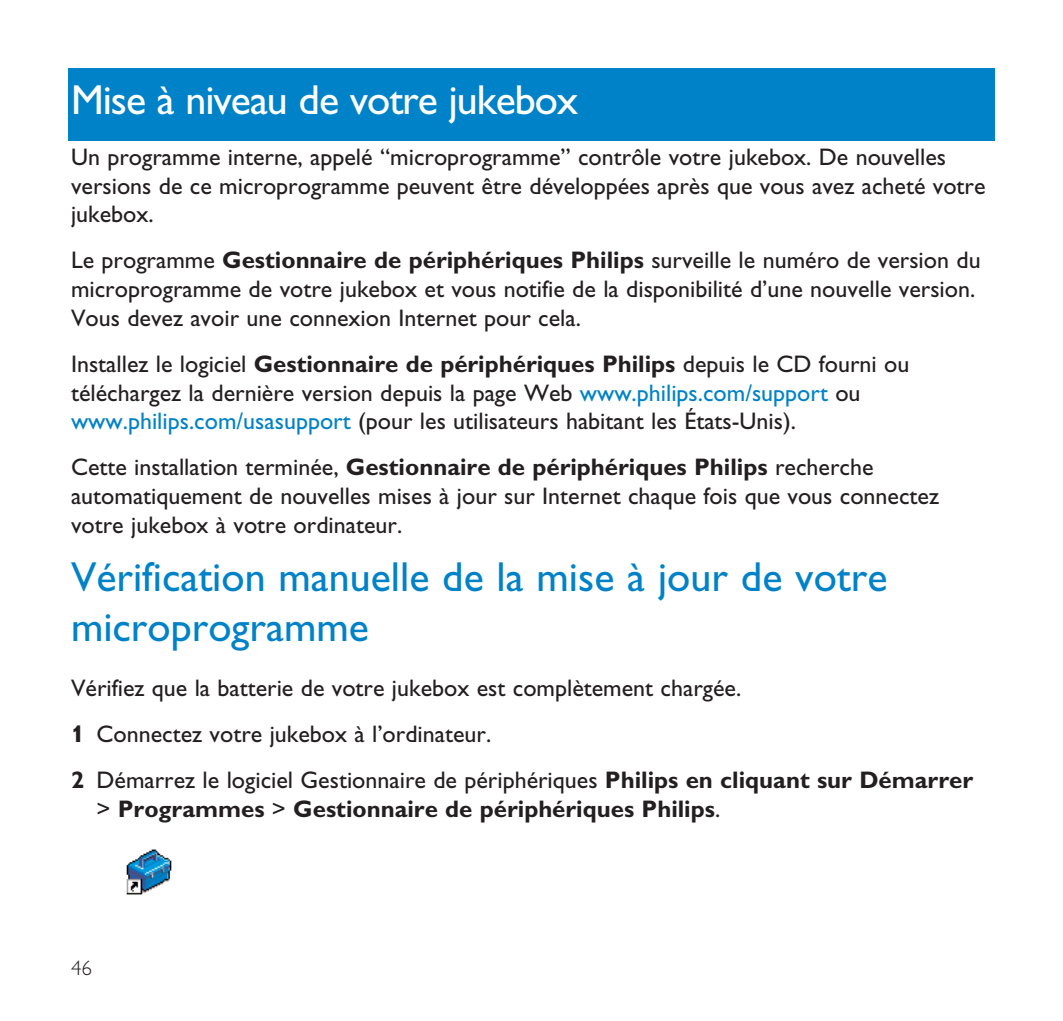
<style>
.page{position:relative;width:1063px;height:1021px;background:#fff}
.page>*{position:absolute;margin:0;border:0;box-sizing:border-box;transform-origin:0 0}
.t1{font:42px/50.4px "Gill Alt One";color:#0082c8}
.t2{font:42px "Gill Alt One";letter-spacing:-.025em;color:#fff}
.t3{font:24px/28.8px "Gill Alt One";color:#231f20}
.t4{font:700 24px "Gill Alt One";color:#231f20}
.t5{font:300 21px "Gill Alt One";color:#231f20}
.s1{font-weight:700}
.s2{color:#0082c8}
.s3{font-weight:400}
</style>
<div class="page">
<div style="left:68px;top:69px;width:927px;height:72px;background:#0082c8"></div>
<img style="left:126px;top:849px;width:46px;height:46px">
<h1 class="t2" style="left:71px;top:85px;width:508px">Mise à niveau de votre jukebox</h1>
<p class="t3" style="left:71px;top:145px;width:916px">Un programme interne, appelé “microprogramme” contrôle votre jukebox. De nouvelles versions de ce microprogramme peuvent être développées après que vous avez acheté votre jukebox.</p>
<p class="t3" style="left:71px;top:248px;width:911px">Le programme <span class="s1">Gestionnaire de périphériques Philips</span> surveille le numéro de version du microprogramme de votre jukebox et vous notifie de la disponibilité d’une nouvelle version.<br>Vous devez avoir une connexion Internet pour cela.</p>
<p class="t3" style="left:71px;top:352px;width:840px">Installez le logiciel <span class="s1">Gestionnaire de périphériques Philips</span> depuis le CD fourni ou téléchargez la dernière version depuis la page Web <span class="s2">www.philips.com/support</span> ou <span class="s2">www.philips.com/usasupport</span> (pour les utilisateurs habitant les États-Unis).</p>
<p class="t3" style="left:71px;top:455px;width:870px">Cette installation terminée, <span class="s1">Gestionnaire de périphériques Philips</span> recherche automatiquement de nouvelles mises à jour sur Internet chaque fois que vous connectez votre jukebox à votre ordinateur.</p>
<h1 class="t1" style="left:71px;top:556px;width:818px">Vérification manuelle de la mise à jour de votre microprogramme</h1>
<p class="t3" style="left:71px;top:668px;width:904px;line-height:45.9px">Vérifiez que la batterie de votre jukebox est complètement chargée.<br><span class="s1">1</span> Connectez votre jukebox à l’ordinateur.<br><span class="s1">2</span> Démarrez le logiciel Gestionnaire de périphériques <span class="s1">Philips en cliquant sur Démarrer</span></p>
<p class="t4" style="left:97px;top:800px;width:625px"><span class="s3">&gt;</span> Programmes <span class="s3">&gt;</span> Gestionnaire de périphériques Philips<span class="s3">.</span></p>
<p class="t5" style="left:71px;top:960px;width:22px">46</p>
</div>
